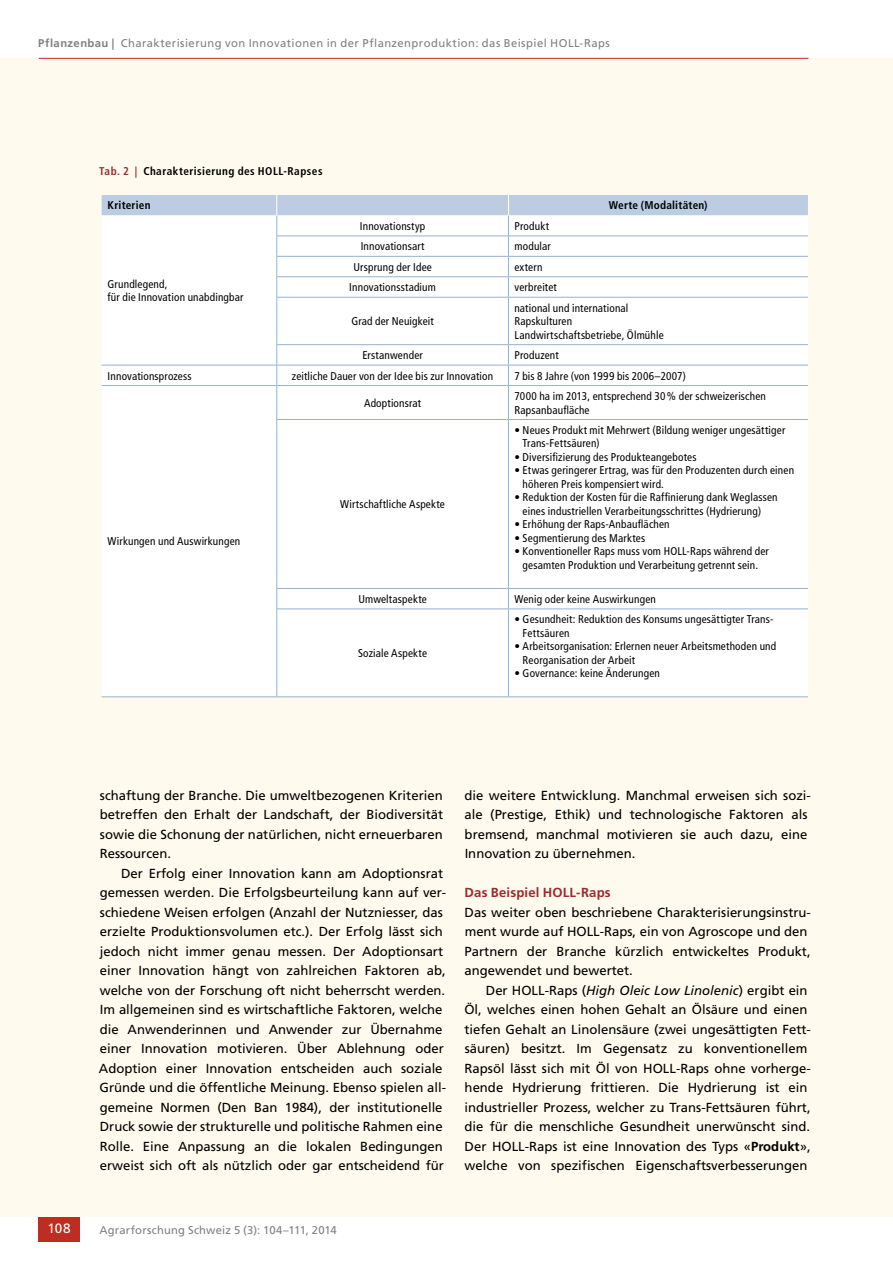
<style>
.page{position:relative;width:893px;height:1263px;background:#fff}
.page>*{position:absolute;margin:0;border:0;box-sizing:border-box;transform-origin:0 0}
.t1{font:13.5px "Frutiger LT Std";color:#fff}
.t2{font:13.2px/19.5px "Frutiger LT Std";color:#000}
.t3{font:700 13.2px "Frutiger LT Std";letter-spacing:.015em;color:#9a2b2f}
.t4{font:condensed 11.25px/13.5px "Frutiger LT Std";letter-spacing:.015em;color:#000}
.t5{font:11.25px "Frutiger LT Std";letter-spacing:.04em;color:#808080}
.t6{font:700 condensed 11.25px "Frutiger LT Std";letter-spacing:.035em;color:#000}
.t7{font:11.25px "Frutiger LT Std";letter-spacing:.015em;color:#808080}
.t8{font:700 condensed 11.25px "Frutiger LT Std";letter-spacing:.015em;color:#000}
.s1{font-weight:700}
.s2{color:#9a2b2f}
.s3{font-style:italic}
</style>
<div class="page">
<hr style="left:38px;top:1216px;width:770px;height:1px;background:#bd2d21">
<div style="left:38px;top:1216px;width:42px;height:26px;background:#bd2d21"></div>
<div style="left:0;top:58px;width:893px;height:1158px;background:#fefaed"></div>
<hr style="left:39px;top:58px;width:769px;height:1px;background:#bd2d21">
<div style="left:102px;top:297px;width:706px;height:399px;background:#fff"></div>
<hr style="left:276px;top:297px;width:232px;height:1px;background:#98b2cf">
<hr style="left:276px;top:298px;width:1px;height:46px;background:#98b2cf">
<hr style="left:508px;top:297px;width:300px;height:1px;background:#98b2cf">
<hr style="left:508px;top:298px;width:1px;height:46px;background:#98b2cf">
<hr style="left:276px;top:344px;width:232px;height:1px;background:#98b2cf">
<hr style="left:508px;top:344px;width:300px;height:1px;background:#98b2cf">
<hr style="left:102px;top:365px;width:175px;height:1px;background:#98b2cf">
<hr style="left:277px;top:365px;width:231px;height:1px;background:#98b2cf">
<svg style="left:276px;top:345px;width:1px;height:40px"></svg>
<hr style="left:508px;top:365px;width:300px;height:1px;background:#98b2cf">
<svg style="left:508px;top:345px;width:1px;height:40px"></svg>
<hr style="left:102px;top:385px;width:175px;height:1px;background:#98b2cf">
<hr style="left:277px;top:385px;width:231px;height:1px;background:#98b2cf">
<hr style="left:276px;top:386px;width:1px;height:33px;background:#98b2cf">
<hr style="left:508px;top:385px;width:300px;height:1px;background:#98b2cf">
<hr style="left:508px;top:386px;width:1px;height:33px;background:#98b2cf">
<hr style="left:276px;top:419px;width:232px;height:1px;background:#98b2cf">
<hr style="left:276px;top:420px;width:1px;height:168px;background:#98b2cf">
<hr style="left:508px;top:419px;width:300px;height:1px;background:#98b2cf">
<hr style="left:508px;top:420px;width:1px;height:168px;background:#98b2cf">
<hr style="left:276px;top:588px;width:232px;height:1px;background:#98b2cf">
<svg style="left:276px;top:589px;width:1px;height:19px"></svg>
<hr style="left:508px;top:588px;width:300px;height:1px;background:#98b2cf">
<svg style="left:508px;top:589px;width:1px;height:19px"></svg>
<hr style="left:276px;top:608px;width:232px;height:1px;background:#98b2cf">
<hr style="left:276px;top:609px;width:1px;height:87px;background:#98b2cf">
<hr style="left:508px;top:608px;width:300px;height:1px;background:#98b2cf">
<hr style="left:508px;top:609px;width:1px;height:87px;background:#98b2cf">
<hr style="left:102px;top:696px;width:175px;height:1px;background:#98b2cf">
<hr style="left:277px;top:696px;width:231px;height:1px;background:#98b2cf">
<hr style="left:508px;top:696px;width:300px;height:1px;background:#98b2cf">
<svg style="left:102px;top:195px;width:706px;height:102px"></svg>
<p class="t5" style="left:38px;top:36px;width:573px"><span class="s1">Pflanzenbau |</span> Charakterisierung von Innovationen in der Pflanzenproduktion: das Beispiel HOLL-Raps</p>
<p class="t6" style="left:99px;top:165px;width:225px"><span class="s2">Tab. 2 |</span> Charakterisierung des HOLL-Rapses</p>
<p class="t8" style="left:108px;top:199px;width:44px">Kriterien</p>
<p class="t6" style="left:609px;top:199px;width:100px">Werte (Modalitäten)</p>
<p class="t4" style="left:108px;top:277px;width:137px">Grundlegend,<br>für die Innovation unabdingbar</p>
<p class="t4" style="left:360px;top:219px;width:67px">Innovationstyp</p>
<p class="t4" style="left:514px;top:219px;width:36px">Produkt</p>
<p class="t4" style="left:361px;top:240px;width:65px">Innovationsart</p>
<p class="t4" style="left:514px;top:240px;width:38px">modular</p>
<p class="t4" style="left:353px;top:260px;width:80px">Ursprung der Idee</p>
<p class="t4" style="left:514px;top:260px;width:30px">extern</p>
<p class="t4" style="left:349px;top:281px;width:88px">Innovationsstadium</p>
<p class="t4" style="left:514px;top:281px;width:44px">verbreitet</p>
<p class="t4" style="left:351px;top:315px;width:84px">Grad der Neuigkeit</p>
<p class="t4" style="left:514px;top:301px;width:151px">national und international<br>Rapskulturen<br>Landwirtschaftsbetriebe, Ölmühle</p>
<p class="t4" style="left:362px;top:349px;width:62px">Erstanwender</p>
<p class="t4" style="left:514px;top:349px;width:46px">Produzent</p>
<p class="t4" style="left:108px;top:369px;width:86px">Innovationsprozess</p>
<p class="t4" style="left:292px;top:369px;width:203px">zeitliche Dauer von der Idee bis zur Innovation</p>
<p class="t4" style="left:514px;top:369px;width:173px">7 bis 8 Jahre (von 1999 bis 2006–2007)</p>
<p class="t4" style="left:108px;top:535px;width:134px">Wirkungen und Auswirkungen</p>
<p class="t4" style="left:364px;top:396px;width:59px">Adoptionsrat</p>
<p class="t4" style="left:514px;top:389px;width:253px">7000 ha im 2013, entsprechend 30% der schweizerischen<br>Rapsanbaufläche</p>
<p class="t4" style="left:340px;top:498px;width:106px">Wirtschaftliche Aspekte</p>
<p class="t4" style="left:523px;top:423px;width:264px;text-indent:-8px">• Neues Produkt mit Mehrwert (Bildung weniger ungesättiger<br>Trans-Fettsäuren)</p>
<p class="t4" style="left:514px;top:450px;width:184px">• Diversifizierung des Produkteangebotes</p>
<p class="t4" style="left:523px;top:464px;width:273px;text-indent:-8px">• Etwas geringerer Ertrag, was für den Produzenten durch einen höheren Preis kompensiert wird.</p>
<p class="t4" style="left:523px;top:491px;width:256px;text-indent:-8px">• Reduktion der Kosten für die Raffinierung dank Weglassen eines industriellen Verarbeitungsschrittes (Hydrierung)</p>
<p class="t4" style="left:514px;top:518px;width:157px">• Erhöhung der Raps-Anbauflächen</p>
<p class="t4" style="left:514px;top:531px;width:132px">• Segmentierung des Marktes</p>
<p class="t4" style="left:514px;top:545px;width:256px;text-align:center">• Konventioneller Raps muss vom HOLL-Raps während der gesamten Produktion und Verarbeitung getrennt sein.</p>
<p class="t4" style="left:358px;top:592px;width:70px">Umweltaspekte</p>
<p class="t4" style="left:514px;top:592px;width:143px">Wenig oder keine Auswirkungen</p>
<p class="t4" style="left:358px;top:646px;width:71px">Soziale Aspekte</p>
<p class="t4" style="left:523px;top:613px;width:252px;text-indent:-8px">• Gesundheit: Reduktion des Konsums ungesättigter Trans-<br>Fettsäuren</p>
<p class="t4" style="left:523px;top:640px;width:255px;text-indent:-8px">• Arbeitsorganisation: Erlernen neuer Arbeitsmethoden und<br>Reorganisation der Arbeit</p>
<p class="t4" style="left:514px;top:667px;width:147px">• Governance: keine Änderungen</p>
<p class="t2" style="left:100px;top:785px;width:345px;text-align:justify">schaftung der Branche. Die umweltbezogenen Kriterien betreffen den Erhalt der Landschaft, der Biodiversität sowie die Schonung der natürlichen, nicht erneuerbaren Ressourcen.</p>
<p class="t2" style="left:99px;top:863px;width:349px;text-indent:22px">Der Erfolg einer Innovation kann am Adoptionsrat gemessen werden. Die Erfolgsbeurteilung kann auf ver&shy;schiedene Weisen erfolgen (Anzahl der Nutzniesser, das erzielte Produktionsvolumen etc.). Der Erfolg lässt sich jedoch nicht immer genau messen. Der Adoptionsart einer Innovation hängt von zahlreichen Faktoren ab, welche von der Forschung oft nicht beherrscht werden.<br>Im allgemeinen sind es wirtschaftliche Faktoren, welche die Anwenderinnen und Anwender zur Übernahme einer Innovation motivieren. Über Ablehnung oder Adoption einer Innovation entscheiden auch soziale Gründe und die öffentliche Meinung. Ebenso spielen all&shy;gemeine Normen (Den Ban 1984), der institutionelle Druck sowie der strukturelle und politische Rahmen eine Rolle. Eine Anpassung an die lokalen Bedingungen erweist sich oft als nützlich oder gar entscheidend für</p>
<p class="t2" style="left:464px;top:785px;width:348px">die weitere Entwicklung. Manchmal erweisen sich sozi&shy;ale (Prestige, Ethik) und technologische Faktoren als bremsend, manchmal motivieren sie auch dazu, eine Innovation zu übernehmen.</p>
<p class="t3" style="left:465px;top:885px;width:148px">Das Beispiel HOLL-Raps</p>
<p class="t2" style="left:464px;top:902px;width:348px">Das weiter oben beschriebene Charakterisierungsinstru&shy;ment wurde auf HOLL-Raps, ein von Agroscope und den Partnern der Branche kürzlich entwickeltes Produkt, angewendet und bewertet.</p>
<p class="t2" style="left:464px;top:980px;width:348px;text-indent:22px">Der HOLL-Raps (<span class="s3">High Oleic Low Linolenic</span>) ergibt ein Öl, welches einen hohen Gehalt an Ölsäure und einen tiefen Gehalt an Linolensäure (zwei ungesättigten Fett&shy;säuren) besitzt. Im Gegensatz zu konventionellem Rapsöl lässt sich mit Öl von HOLL-Raps ohne vorherge&shy;hende Hydrierung frittieren. Die Hydrierung ist ein industrieller Prozess, welcher zu Trans-Fettsäuren führt, die für die menschliche Gesundheit unerwünscht sind.<br>Der HOLL-Raps ist eine Innovation des Typs «<span class="s1">Produkt</span>», welche von spezifischen Eigenschaftsverbesserungen</p>
<p class="t1" style="left:48px;top:1221px;width:25px">108</p>
<p class="t7" style="left:99px;top:1223px;width:239px">Agrarforschung Schweiz 5 (3): 104–111, 2014</p>
</div>
